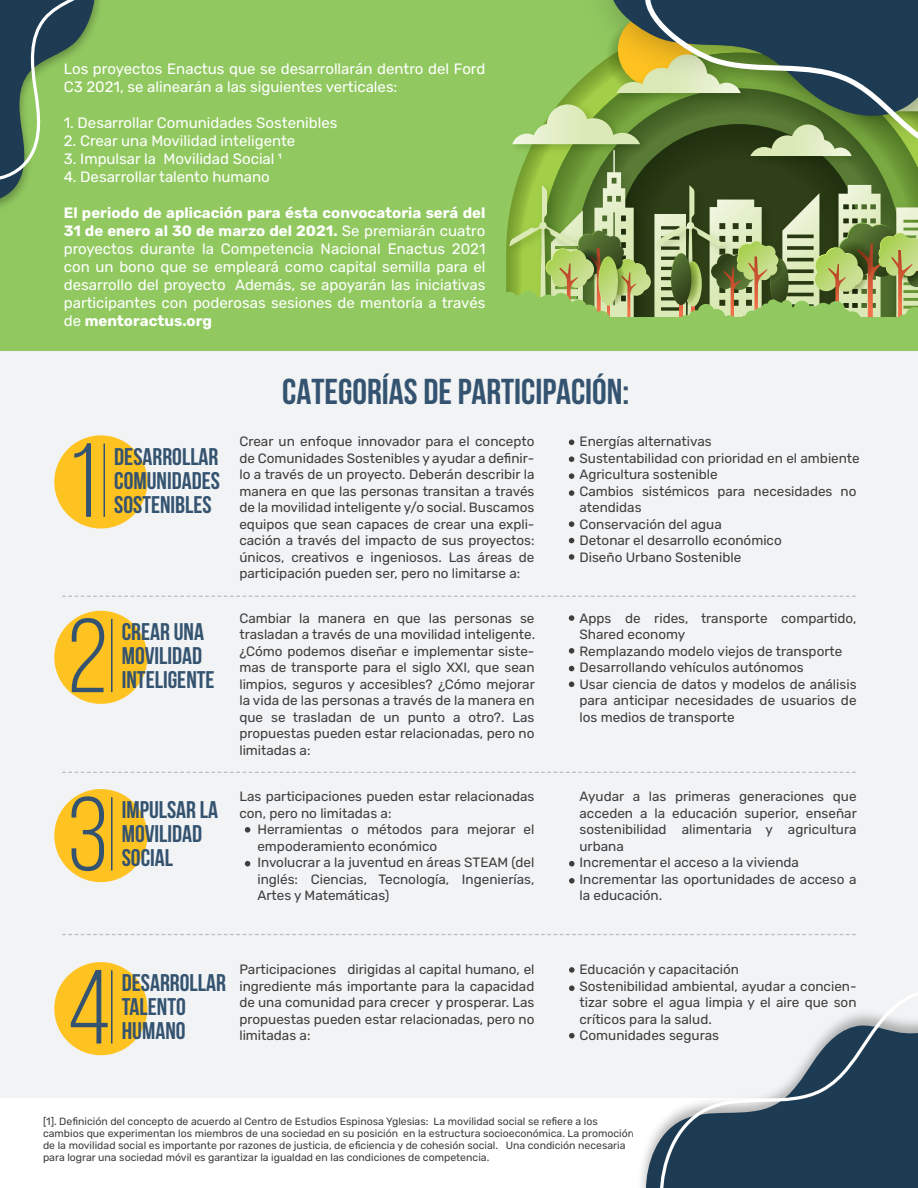
<style>
.page{position:relative;width:918px;height:1188px;background:#fff}
.page>*{position:absolute;margin:0;border:0;box-sizing:border-box;transform-origin:0 0}
.t1{font:105px "Bebas Neue";color:#335370}
.t2{font:700 36px "Bebas Neue";color:#335370}
.t3{font:700 24px/24px "Bebas Neue";color:#335370}
.t4{font:15px/18px "Rubik";color:#fff}
.t5{font:13.5px/16.5px "Rubik";color:#3e3e3f}
.t6{font:10.5px/12px "Rubik";color:#3e3e3f}
.s1{font-weight:700}
</style>
<div class="page">
<div style="left:0;top:350px;width:918px;height:748px;background:#f2f3f4"></div>
<div style="left:0;top:0;width:918px;height:350px;background:#91c960"></div>
<div style="left:54px;top:435px;width:93px;height:94px;background:#fec221;border-radius:50%"></div>
<hr style="left:104px;top:444px;width:1px;height:73px;background:#335370">
<svg style="left:0;top:0;width:100px;height:201px"></svg>
<svg style="left:506px;top:0;width:412px;height:317px"></svg>
<svg style="left:632px;top:0;width:286px;height:175px;background:#516a4c"></svg>
<svg style="left:646px;top:1125px;width:15px;height:63px"></svg>
<svg style="left:661px;top:992px;width:257px;height:196px"></svg>
<svg style="left:62px;top:596px;width:794px;height:1px"></svg>
<svg style="left:62px;top:772px;width:794px;height:1px"></svg>
<svg style="left:62px;top:934px;width:794px;height:1px"></svg>
<svg style="left:569px;top:440px;width:5px;height:5px"></svg>
<svg style="left:569px;top:615px;width:5px;height:6px"></svg>
<svg style="left:569px;top:648px;width:5px;height:6px"></svg>
<svg style="left:569px;top:666px;width:5px;height:5px"></svg>
<svg style="left:569px;top:682px;width:5px;height:5px"></svg>
<svg style="left:569px;top:554px;width:5px;height:6px"></svg>
<svg style="left:569px;top:538px;width:5px;height:5px"></svg>
<svg style="left:569px;top:521px;width:5px;height:6px"></svg>
<svg style="left:569px;top:456px;width:5px;height:6px"></svg>
<svg style="left:569px;top:473px;width:5px;height:6px"></svg>
<svg style="left:569px;top:490px;width:5px;height:6px"></svg>
<div style="left:54px;top:611px;width:93px;height:93px;background:#fec221;border-radius:50%"></div>
<hr style="left:111px;top:619px;width:2px;height:73px;background:#335370">
<div style="left:54px;top:789px;width:93px;height:93px;background:#fec221;border-radius:50%"></div>
<hr style="left:111px;top:797px;width:2px;height:73px;background:#335370">
<div style="left:54px;top:962px;width:93px;height:93px;background:#fec221;border-radius:50%"></div>
<hr style="left:111px;top:970px;width:2px;height:74px;background:#335370">
<svg style="left:245px;top:827px;width:5px;height:6px"></svg>
<svg style="left:245px;top:861px;width:5px;height:5px"></svg>
<svg style="left:569px;top:861px;width:6px;height:5px"></svg>
<svg style="left:569px;top:967px;width:6px;height:6px"></svg>
<svg style="left:569px;top:985px;width:6px;height:6px"></svg>
<svg style="left:569px;top:1033px;width:6px;height:5px"></svg>
<svg style="left:569px;top:878px;width:6px;height:6px"></svg>
<p class="t4" style="left:64px;top:60px;width:423px">Los proyectos Enactus que se desarrollarán dentro del Ford<br>C3 2021, se alinearán a las siguientes verticales:</p>
<p class="t4" style="left:64px;top:114px;width:275px">1. Desarrollar Comunidades Sostenibles</p>
<p class="t4" style="left:64px;top:132px;width:233px">2. Crear una Movilidad inteligente</p>
<p class="t4" style="left:64px;top:150px;width:220px">3. Impulsar la Movilidad Social ¹</p>
<p class="t4" style="left:64px;top:168px;width:208px">4. Desarrollar talento humano</p>
<p class="t4" style="left:64px;top:204px;width:423px;text-align:justify"><span class="s1">El periodo de aplicación para ésta convocatoria será del 31 de enero al 30 de marzo del 2021.</span> Se premiarán cuatro proyectos durante la Competencia Nacional Enactus 2021 con un bono que se empleará como capital semilla para el desarrollo del proyecto Además, se apoyarán las iniciativas participantes con poderosas sesiones de mentoría a través de <span class="s1">mentoractus.org</span></p>
<h1 class="t1" style="left:67px;top:424px;width:32px">1</h1>
<h3 class="t3" style="left:114px;top:444px;width:107px;text-align:justify">DESARROLLAR COMUNIDADES SOSTENIBLES</h3>
<h1 class="t1" style="left:67px;top:600px;width:42px">2</h1>
<h3 class="t3" style="left:122px;top:619px;width:94px">CREAR UNA<br>MOVILIDAD<br>INTELIGENTE</h3>
<h1 class="t1" style="left:67px;top:778px;width:42px">3</h1>
<h3 class="t3" style="left:122px;top:798px;width:98px">IMPULSAR LA<br>MOVILIDAD<br>SOCIAL</h3>
<h2 class="t2" style="left:282px;top:372px;width:349px">CATEGORÍAS DE PARTICIPACIÓN:</h2>
<p class="t5" style="left:239px;top:433px;width:297px;text-align:justify">Crear un enfoque innovador para el concepto de Comunidades Sostenibles y ayudar a definir&shy;lo a través de un proyecto. Deberán describir la manera en que las personas transitan a través de la movilidad inteligente y/o social. Buscamos equipos que sean capaces de crear una expli&shy;cación a través del impacto de sus proyectos: únicos, creativos e ingeniosos. Las áreas de participación pueden ser, pero no limitarse a:</p>
<p class="t5" style="left:580px;top:433px;width:282px">Energías alternativas<br>Sustentabilidad con prioridad en el ambiente<br>Agricultura sostenible<br>Cambios sistémicos para necesidades no atendidas<br>Conservación del agua<br>Detonar el desarrollo económico<br>Diseño Urbano Sostenible</p>
<p class="t5" style="left:239px;top:610px;width:297px;text-align:justify">Cambiar la manera en que las personas se trasladan a través de una movilidad inteligente. ¿Cómo podemos diseñar e implementar siste&shy;mas de transporte para el siglo XXI, que sean limpios, seguros y accesibles? ¿Cómo mejorar la vida de las personas a través de la manera en que se trasladan de un punto a otro?. Las propuestas pueden estar relacionadas, pero no limitadas a:</p>
<p class="t5" style="left:580px;top:610px;width:279px">Apps de rides, transporte compartido, Shared economy<br>Remplazando modelo viejos de transporte Desarrollando vehículos autónomos<br>Usar ciencia de datos y modelos de análisis para anticipar necesidades de usuarios de los medios de transporte</p>
<p class="t5" style="left:239px;top:789px;width:297px">Las participaciones pueden estar relacionadas con, pero no limitadas a:</p>
<p class="t5" style="left:257px;top:822px;width:279px">Herramientas o métodos para mejorar el empoderamiento económico<br>Involucrar a la juventud en áreas STEAM (del inglés: Ciencias, Tecnología, Ingenierías, Artes y Matemáticas)</p>
<p class="t5" style="left:579px;top:789px;width:279px">Ayudar a las primeras generaciones que acceden a la educación superior, enseñar sostenibilidad alimentaria y agricultura urbana<br>Incrementar el acceso a la vivienda<br>Incrementar las oportunidades de acceso a la educación.</p>
<h1 class="t1" style="left:67px;top:951px;width:45px">4</h1>
<h3 class="t3" style="left:122px;top:971px;width:106px">DESARROLLAR<br>TALENTO<br>HUMANO</h3>
<p class="t5" style="left:239px;top:962px;width:297px;text-align:justify">Participaciones dirigidas al capital humano, el ingrediente más importante para la capacidad de una comunidad para crecer y prosperar. Las propuestas pueden estar relacionadas, pero no limitadas a:</p>
<p class="t5" style="left:580px;top:962px;width:279px">Educación y capacitación<br>Sostenibilidad ambiental, ayudar a concien&shy;tizar sobre el agua limpia y el aire que son críticos para la salud.</p>
<p class="t5" style="left:580px;top:1028px;width:141px">Comunidades seguras</p>
<p class="t6" style="left:43px;top:1116px;width:593px">[1]. Definición del concepto de acuerdo al Centro de Estudios Espinosa Yglesias: La movilidad social se refiere a los cambios que experimentan los miembros de una sociedad en su posición en la estructura socioeconómica. La promoción de la movilidad social es importante por razones de justicia, de eficiencia y de cohesión social. Una condición necesaria para lograr una sociedad móvil es garantizar la igualdad en las condiciones de competencia.</p>
</div>
